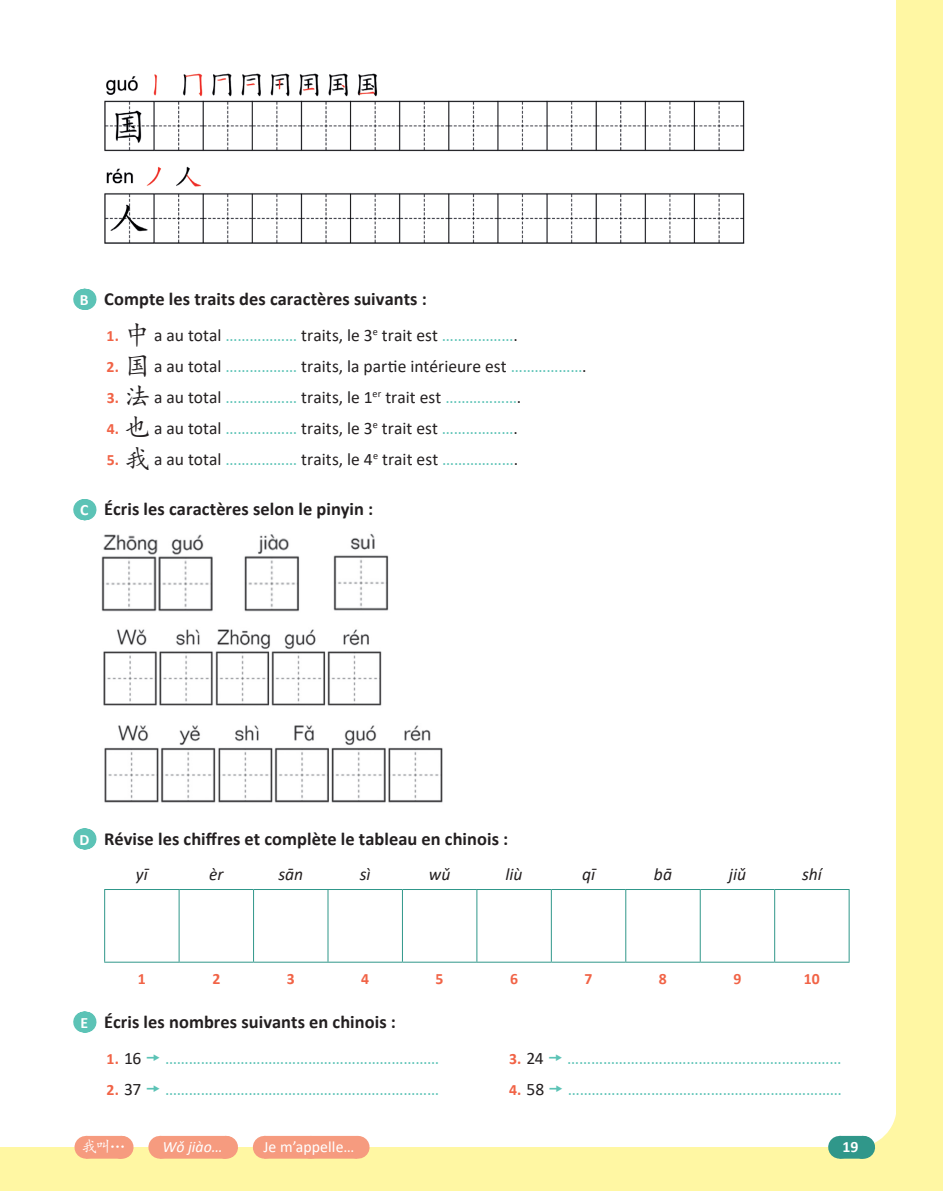
<style>
.page{position:relative;width:943px;height:1191px;background:#fff}
.page>*{position:absolute;margin:0;border:0;box-sizing:border-box;transform-origin:0 0}
.t1{font:700 18.38px "Calibri";letter-spacing:.005em;color:#231f20}
.t2{font:17.5px "Calibri";color:#231f20}
.t3{font:17.5px "Calibri";color:#5cc3b6}
.t4{font:italic 17.5px "Calibri";color:#231f20}
.t5{font:700 15.75px "Calibri";color:#f16346}
.t6{font:15.75px "Calibri";letter-spacing:.01em;color:#fff}
.t7{font:italic 15.75px "Calibri";letter-spacing:.005em;color:#fff}
.t8{font:15.75px "Kai Ti";color:#fff}
.t9{font:700 15.75px "Calibri";color:#fff}
.s1{font-size:15.75px;color:#fff}
.s2{font-weight:700;font-size:15.75px;color:#f16346}
.s3{font-family:"Kai Ti";font-size:26.25px}
.s4{color:#5cc3b6}
.s5{font-weight:400;font-size:17.5px;color:#231f20}
</style>
<div class="page">
<div style="left:0;top:1147px;width:943px;height:44px;background:#fff7a3"></div>
<div style="left:86px;top:1135px;width:35px;height:23px;background:#f69b7f"></div>
<svg style="left:103px;top:1135px;width:19px;height:23px"></svg>
<div style="left:160px;top:1135px;width:66px;height:23px;background:#f69b7f"></div>
<svg style="left:193px;top:1135px;width:34px;height:23px"></svg>
<div style="left:264px;top:1135px;width:93px;height:23px;background:#f69b7f"></div>
<svg style="left:311px;top:1135px;width:23px;height:1px"></svg>
<svg style="left:357px;top:1135px;width:1px;height:23px"></svg>
<div style="left:839px;top:1135px;width:23px;height:23px;background:#30978a"></div>
<svg style="left:851px;top:1114px;width:45px;height:44px"></svg>
<svg style="left:84px;top:289px;width:2px;height:21px"></svg>
<svg style="left:84px;top:499px;width:2px;height:21px"></svg>
<svg style="left:84px;top:828px;width:2px;height:21px"></svg>
<svg style="left:84px;top:1011px;width:2px;height:21px"></svg>
<img style="left:104px;top:73px;width:641px;height:171px">
<img style="left:102px;top:533px;width:287px;height:79px">
<img style="left:103px;top:629px;width:279px;height:77px">
<img style="left:104px;top:725px;width:339px;height:78px">
<hr style="left:104px;top:889px;width:75px;height:1px;background:#30978a">
<hr style="left:104px;top:890px;width:1px;height:71px;background:#30978a">
<hr style="left:179px;top:889px;width:74px;height:1px;background:#30978a">
<hr style="left:179px;top:890px;width:1px;height:71px;background:#30978a">
<hr style="left:253px;top:889px;width:75px;height:1px;background:#30978a">
<hr style="left:253px;top:890px;width:1px;height:71px;background:#30978a">
<hr style="left:328px;top:889px;width:74px;height:1px;background:#30978a">
<hr style="left:327px;top:890px;width:1px;height:71px;background:#30978a">
<hr style="left:402px;top:889px;width:75px;height:1px;background:#30978a">
<hr style="left:402px;top:890px;width:1px;height:71px;background:#30978a">
<hr style="left:477px;top:889px;width:74px;height:1px;background:#30978a">
<hr style="left:476px;top:890px;width:1px;height:71px;background:#30978a">
<hr style="left:551px;top:889px;width:74px;height:1px;background:#30978a">
<hr style="left:551px;top:890px;width:1px;height:71px;background:#30978a">
<hr style="left:625px;top:889px;width:75px;height:1px;background:#30978a">
<hr style="left:625px;top:890px;width:1px;height:71px;background:#30978a">
<hr style="left:700px;top:889px;width:74px;height:1px;background:#30978a">
<hr style="left:699px;top:890px;width:1px;height:71px;background:#30978a">
<hr style="left:774px;top:889px;width:75px;height:1px;background:#30978a">
<hr style="left:774px;top:890px;width:1px;height:71px;background:#30978a">
<hr style="left:848px;top:890px;width:1px;height:71px;background:#30978a">
<hr style="left:104px;top:961px;width:75px;height:1px;background:#30978a">
<hr style="left:179px;top:961px;width:74px;height:1px;background:#30978a">
<hr style="left:253px;top:961px;width:75px;height:1px;background:#30978a">
<hr style="left:328px;top:961px;width:74px;height:1px;background:#30978a">
<hr style="left:402px;top:961px;width:75px;height:1px;background:#30978a">
<hr style="left:477px;top:961px;width:74px;height:1px;background:#30978a">
<hr style="left:551px;top:961px;width:74px;height:1px;background:#30978a">
<hr style="left:625px;top:961px;width:75px;height:1px;background:#30978a">
<hr style="left:700px;top:961px;width:74px;height:1px;background:#30978a">
<hr style="left:774px;top:961px;width:75px;height:1px;background:#30978a">
<div style="left:896px;top:0;width:47px;height:1191px;background:#fff7a3"></div>
<p class="t1" style="left:80px;top:286px;width:348px"><span class="s1">B</span> Compte les traits des caractères suivants :</p>
<p class="t2" style="left:107px;top:323px;width:413px"><span class="s2">1.</span> <span class="s3">中</span> a au total <span class="s4">………………</span> traits, le 3<sup>e</sup> trait est <span class="s4">………………</span>.</p>
<p class="t2" style="left:107px;top:354px;width:481px"><span class="s2">2.</span> <span class="s3">国</span> a au total <span class="s4">………………</span> traits, la partie intérieure est <span class="s4">………………</span>.</p>
<p class="t2" style="left:107px;top:385px;width:416px"><span class="s2">3.</span> <span class="s3">法</span> a au total <span class="s4">………………</span> traits, le 1<sup>er</sup> trait est <span class="s4">………………</span>.</p>
<p class="t2" style="left:107px;top:415px;width:412px"><span class="s2">4.</span> <span class="s3">也</span> a au total <span class="s4">………………</span> traits, le 3<sup>e</sup> trait est <span class="s4">………………</span>.</p>
<p class="t2" style="left:107px;top:446px;width:413px"><span class="s2">5.</span> <span class="s3">我</span> a au total <span class="s4">………………</span> traits, le 4<sup>e</sup> trait est <span class="s4">………………</span>.</p>
<p class="t1" style="left:80px;top:496px;width:294px"><span class="s1">C</span> Écris les caractères selon le pinyin :</p>
<p class="t1" style="left:79px;top:825px;width:430px"><span class="s1">D</span> Révise les chiffres et complète le tableau en chinois :</p>
<p class="t4" style="left:136px;top:861px;width:13px">yī</p>
<p class="t4" style="left:209px;top:861px;width:16px">èr</p>
<p class="t4" style="left:278px;top:861px;width:26px">sān</p>
<p class="t4" style="left:360px;top:861px;width:12px">sì</p>
<p class="t4" style="left:429px;top:861px;width:23px">wǔ</p>
<p class="t4" style="left:505px;top:861px;width:19px">liù</p>
<p class="t4" style="left:582px;top:861px;width:15px">qī</p>
<p class="t4" style="left:654px;top:861px;width:20px">bā</p>
<p class="t4" style="left:728px;top:861px;width:19px">jiǔ</p>
<p class="t4" style="left:802px;top:861px;width:21px">shí</p>
<p class="t5" style="left:138px;top:967px;width:9px">1</p>
<p class="t5" style="left:212px;top:967px;width:9px">2</p>
<p class="t5" style="left:287px;top:967px;width:9px">3</p>
<p class="t5" style="left:361px;top:967px;width:9px">4</p>
<p class="t5" style="left:435px;top:967px;width:9px">5</p>
<p class="t5" style="left:510px;top:967px;width:9px">6</p>
<p class="t5" style="left:584px;top:967px;width:9px">7</p>
<p class="t5" style="left:659px;top:967px;width:9px">8</p>
<p class="t5" style="left:733px;top:967px;width:9px">9</p>
<p class="t5" style="left:803px;top:967px;width:17px">10</p>
<p class="t1" style="left:80px;top:1008px;width:317px"><span class="s1">E</span> Écris les nombres suivants en chinois :</p>
<p class="t5" style="left:107px;top:1047px;width:36px">1. <span class="s5">16</span></p>
<p class="t3" style="left:165px;top:1045px;width:276px">……………………………………………………………</p>
<p class="t5" style="left:107px;top:1078px;width:36px">2. <span class="s5">37</span></p>
<p class="t3" style="left:165px;top:1076px;width:276px">……………………………………………………………</p>
<p class="t5" style="left:509px;top:1047px;width:36px">3. <span class="s5">24</span></p>
<p class="t3" style="left:567px;top:1045px;width:276px">……………………………………………………………</p>
<p class="t5" style="left:509px;top:1078px;width:37px">4. <span class="s5">58</span></p>
<p class="t3" style="left:567px;top:1076px;width:276px">……………………………………………………………</p>
<p class="t8" style="left:82px;top:1138px;width:45px">我叫…</p>
<p class="t7" style="left:163px;top:1135px;width:62px">Wǒ jiào…</p>
<p class="t6" style="left:263px;top:1135px;width:92px">Je m’appelle…</p>
<p class="t9" style="left:842px;top:1135px;width:17px">19</p>
</div>
